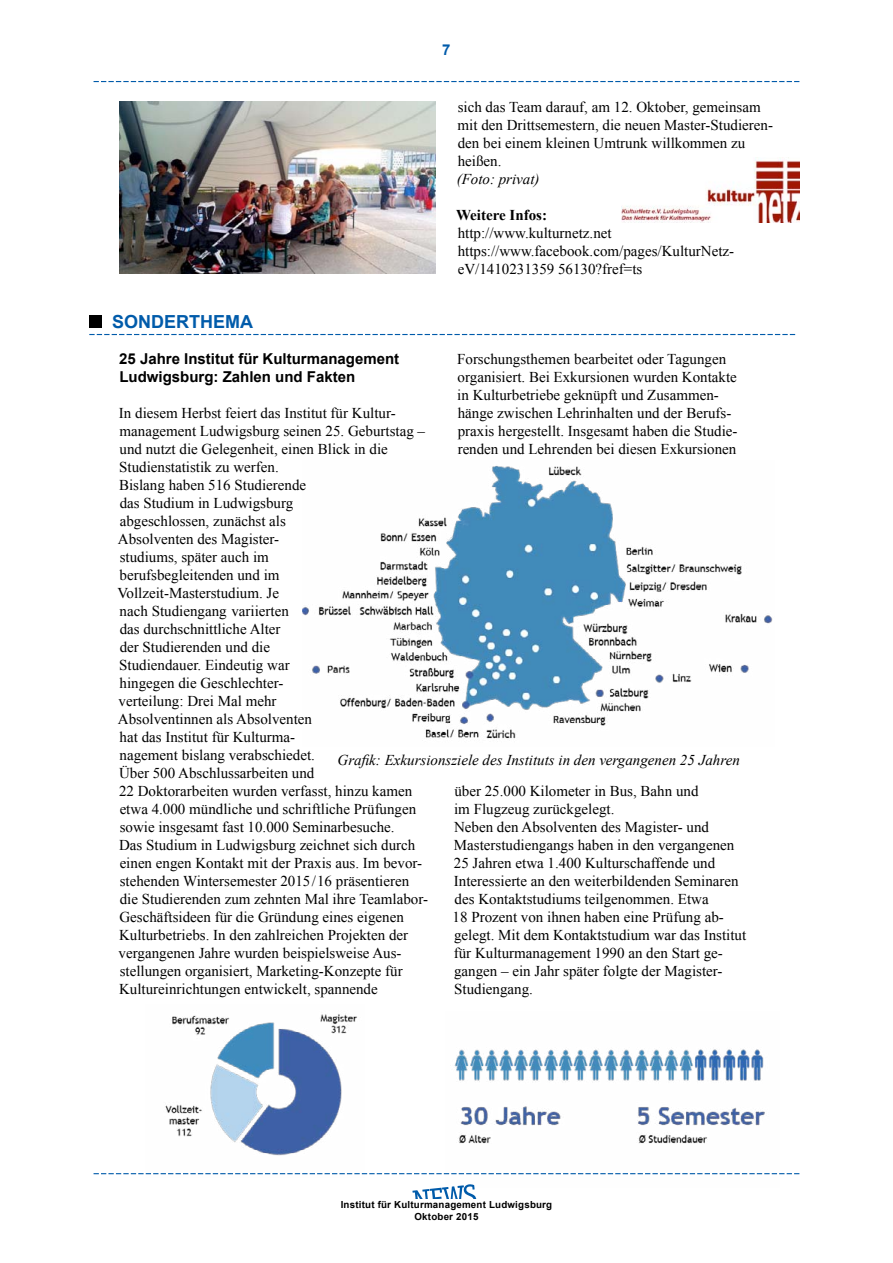
<style>
.page{position:relative;width:893px;height:1263px;background:#fff}
.page>*{position:absolute;margin:0;border:0;box-sizing:border-box;transform-origin:0 0}
.t1{font:700 18px "Arial";color:#005baa}
.Text_zweispaltig{font:15px/18px "Times New Roman";color:#000}
.Text_zweispaltig-2{font:italic 15px "Times New Roman";color:#000}
.Unterüberschrift_zwe{font:700 15px/18px "Arial";color:#000}
.Text_zweispaltig-3{font:700 15px "Times New Roman";color:#000}
.t2{font:700 15px "Arial";color:#005baa}
.t3{font:700 9.75px/11.2px "Arial";letter-spacing:.02em;color:#000;text-align:center}
</style>
<div class="page">
<svg style="left:94px;top:1173px;width:705px;height:1px"></svg>
<svg style="left:412px;top:1187px;width:65px;height:12px"></svg>
<svg style="left:94px;top:81px;width:705px;height:1px"></svg>
<div style="left:89px;top:315px;width:13px;height:13px;background:#000"></div>
<svg style="left:89px;top:334px;width:706px;height:1px"></svg>
<img style="left:146px;top:1014px;width:218px;height:161px">
<img style="left:446px;top:1049px;width:333px;height:138px">
<img style="left:119px;top:102px;width:317px;height:172px">
<img style="left:621px;top:160px;width:178px;height:63px">
<img style="left:303px;top:466px;width:470px;height:273px">
<p class="t2" style="left:442px;top:40px;width:10px">7</p>
<p class="Text_zweispaltig" style="left:458px;top:97px;width:317px">sich das Team darauf, am 12. Oktober, gemeinsam mit den Drittsemestern, die neuen Master-Studieren&shy;den bei einem kleinen Umtrunk willkommen zu heißen.</p>
<p class="Text_zweispaltig-2" style="left:457px;top:168px;width:84px">(Foto: privat)</p>
<p class="Text_zweispaltig-3" style="left:456px;top:204px;width:92px">Weitere Infos:</p>
<p class="Text_zweispaltig" style="left:458px;top:223px;width:156px">http://www.kulturnetz.net</p>
<p class="Text_zweispaltig" style="left:458px;top:241px;width:278px">https://www.facebook.com/pages/KulturNetz&shy;eV/1410231359 56130?fref=ts</p>
<p class="t1" style="left:112px;top:309px;width:142px">SONDERTHEMA</p>
<p class="Unterüberschrift_zwe" style="left:119px;top:350px;width:282px">25 Jahre Institut für Kulturmanagement<br>Ludwigsburg: Zahlen und Fakten</p>
<p class="Text_zweispaltig" style="left:118px;top:403px;width:309px">In diesem Herbst feiert das Institut für Kultur&shy;management Ludwigsburg seinen 25. Geburtstag – und nutzt die Gelegenheit, einen Blick in die Studienstatistik zu werfen.<br>Bislang haben 516 Studierende<br>das Studium in Ludwigsburg<br>abgeschlossen, zunächst als<br>Absolventen des Magister-<br>studiums, später auch im<br>berufsbegleitenden und im Vollzeit-Masterstudium. Je<br>nach Studiengang variierten<br>das durchschnittliche Alter<br>der Studierenden und die<br>Studiendauer. Eindeutig war<br>hingegen die Geschlechter-<br>verteilung: Drei Mal mehr<br>Absolventinnen als Absolventen<br>hat das Institut für Kulturma-<br>nagement bislang verabschiedet.<br>Über 500 Abschlussarbeiten und<br>22 Doktorarbeiten wurden verfasst, hinzu kamen etwa 4.000 mündliche und schriftliche Prüfungen sowie insgesamt fast 10.000 Seminarbesuche.</p>
<p class="Text_zweispaltig" style="left:119px;top:835px;width:311px">Das Studium in Ludwigsburg zeichnet sich durch einen engen Kontakt mit der Praxis aus. Im bevor&shy;stehenden Wintersemester 2015/16 präsentieren die Studierenden zum zehnten Mal ihre Teamlabor-Geschäftsideen für die Gründung eines eigenen Kulturbetriebs. In den zahlreichen Projekten der vergangenen Jahre wurden beispielsweise Aus&shy;stellungen organisiert, Marketing-Konzepte für Kultureinrichtungen entwickelt, spannende</p>
<p class="Text_zweispaltig" style="left:457px;top:349px;width:282px">Forschungsthemen bearbeitet oder Tagungen organisiert. Bei Exkursionen wurden Kontakte in Kulturbetriebe geknüpft und Zusammen&shy;hänge zwischen Lehrinhalten und der Berufs&shy;praxis hergestellt. Insgesamt haben die Studie&shy;renden und Lehrenden bei diesen Exkursionen</p>
<p class="Text_zweispaltig-2" style="left:338px;top:750px;width:404px">Grafik: Exkursionsziele des Instituts in den vergangenen 25 Jahren</p>
<p class="Text_zweispaltig" style="left:454px;top:781px;width:246px">über 25.000 Kilometer in Bus, Bahn und im Flugzeug zurückgelegt.</p>
<p class="Text_zweispaltig" style="left:453px;top:817px;width:295px">Neben den Absolventen des Magister- und Masterstudiengangs haben in den vergangenen 25 Jahren etwa 1.400 Kulturschaffende und Interessierte an den weiterbildenden Seminaren des Kontaktstudiums teilgenommen. Etwa<br>18 Prozent von ihnen haben eine Prüfung ab&shy;gelegt. Mit dem Kontaktstudium war das Institut für Kulturmanagement 1990 an den Start ge&shy;gangen – ein Jahr später folgte der Magister-Studiengang.</p>
<p class="t3" style="left:341px;top:1200px;width:213px">Institut für Kulturmanagement Ludwigsburg<br>Oktober 2015</p>
</div>
